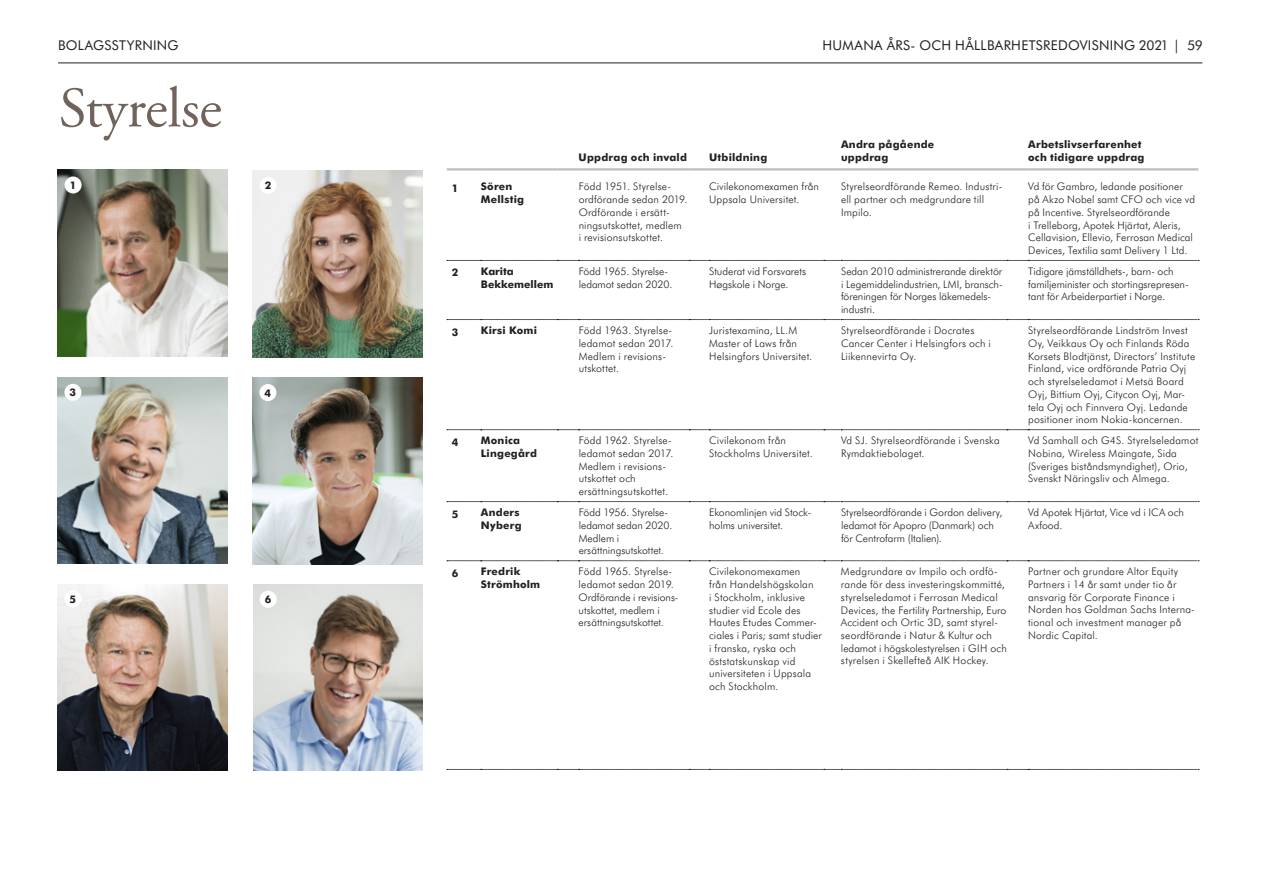
<style>
.page{position:relative;width:1262px;height:893px;background:#fff}
.page>*{position:absolute;margin:0;border:0;box-sizing:border-box;transform-origin:0 0}
.t1{font:57px "Adobe Garamond Pro";letter-spacing:-.01em;color:#71635c}
.t2{font:13.5px "Futura BT";letter-spacing:.02em;color:#231f20}
.t3{font:300 10.5px/12.8px "Futura BT";letter-spacing:.01em;color:#231f20}
.t4{font:800 10.5px/12.8px "Futura BT";letter-spacing:.02em;color:#231f20}
.t5{font:800 10.5px/12.8px "Futura BT";color:#231f20}
</style>
<div class="page">
<svg style="left:447px;top:260px;width:752px;height:1px"></svg>
<svg style="left:447px;top:319px;width:752px;height:1px"></svg>
<svg style="left:447px;top:429px;width:752px;height:1px"></svg>
<svg style="left:447px;top:501px;width:752px;height:1px"></svg>
<svg style="left:447px;top:560px;width:752px;height:1px"></svg>
<svg style="left:447px;top:769px;width:752px;height:1px"></svg>
<hr style="left:447px;top:168px;width:34px;height:3px;background:#bcbdc0">
<hr style="left:481px;top:168px;width:76px;height:3px;background:#bcbdc0">
<hr style="left:557px;top:168px;width:21px;height:3px;background:#bcbdc0">
<hr style="left:578px;top:168px;width:111px;height:3px;background:#bcbdc0">
<hr style="left:689px;top:168px;width:20px;height:3px;background:#bcbdc0">
<hr style="left:709px;top:168px;width:115px;height:3px;background:#bcbdc0">
<hr style="left:824px;top:168px;width:17px;height:3px;background:#bcbdc0">
<hr style="left:841px;top:168px;width:165px;height:3px;background:#bcbdc0">
<hr style="left:1006px;top:168px;width:22px;height:3px;background:#bcbdc0">
<hr style="left:1028px;top:168px;width:170px;height:3px;background:#bcbdc0">
<img style="left:58px;top:170px;width:169px;height:187px">
<div style="left:65px;top:176px;width:17px;height:17px;background:#fff;border-radius:50%"></div>
<img style="left:58px;top:377px;width:169px;height:187px">
<div style="left:64px;top:384px;width:17px;height:17px;background:#fff;border-radius:50%"></div>
<img style="left:253px;top:584px;width:169px;height:187px">
<div style="left:260px;top:591px;width:17px;height:17px;background:#fff;border-radius:50%"></div>
<img style="left:253px;top:171px;width:169px;height:186px">
<div style="left:259px;top:177px;width:17px;height:17px;background:#fff;border-radius:50%"></div>
<img style="left:253px;top:378px;width:169px;height:186px">
<div style="left:259px;top:384px;width:17px;height:17px;background:#fff;border-radius:50%"></div>
<img style="left:58px;top:584px;width:169px;height:187px">
<div style="left:64px;top:590px;width:17px;height:17px;background:#fff;border-radius:50%"></div>
<hr style="left:58px;top:63px;width:1144px;height:1px;background:#231f20">
<p class="t2" style="left:58px;top:37px;width:18px">BOLAGSSTYRNING</p>
<p class="t2" style="left:822px;top:37px;width:381px">HUMANA ÅRS- OCH HÅLLBARHETSREDOVISNING 2021 | 59</p>
<h1 class="t1" style="left:59px;top:74px;width:164px">Styrelse</h1>
<p class="t4" style="left:578px;top:151px;width:110px">Uppdrag och invald</p>
<p class="t4" style="left:709px;top:151px;width:60px">Utbildning</p>
<p class="t4" style="left:841px;top:138px;width:95px">Andra pågående uppdrag</p>
<p class="t4" style="left:1028px;top:138px;width:118px">Arbetslivserfarenhet och tidigare uppdrag</p>
<p class="t4" style="left:70px;top:179px;width:8px">1</p>
<p class="t4" style="left:452px;top:181px;width:8px">1</p>
<p class="t4" style="left:481px;top:180px;width:45px">Sören<br>Mellstig</p>
<p class="t3" style="left:578px;top:180px;width:110px">Född 1951. Styrelse&shy;ordförande sedan 2019.<br>Ordförande i ersätt&shy;ningsutskottet, medlem<br>i revisionsutskottet.</p>
<p class="t3" style="left:709px;top:180px;width:111px">Civilekonomexamen från<br>Uppsala Universitet.</p>
<p class="t3" style="left:841px;top:180px;width:163px">Styrelseordförande Remeo. Industri&shy;ell partner och medgrundare till<br>Impilo.</p>
<p class="t3" style="left:1028px;top:180px;width:168px">Vd för Gambro, ledande positioner på Akzo Nobel samt CFO och vice vd på Incentive. Styrelseordförande<br>i Trelleborg, Apotek Hjärtat, Aleris, Cellavision, Ellevio, Ferrosan Medical Devices, Textilia samt Delivery 1 Ltd.</p>
<p class="t4" style="left:452px;top:266px;width:8px">2</p>
<p class="t5" style="left:481px;top:265px;width:74px">Karita<br>Bekkemellem</p>
<p class="t3" style="left:578px;top:265px;width:95px">Född 1965. Styrelse&shy;ledamot sedan 2020.</p>
<p class="t3" style="left:709px;top:265px;width:99px">Studerat vid Forsvarets<br>Høgskole i Norge.</p>
<p class="t3" style="left:841px;top:265px;width:163px">Sedan 2010 administrerande direktör i Legemiddelindustrien, LMI, bransch&shy;föreningen för Norges läkemedels&shy;industri.</p>
<p class="t3" style="left:1028px;top:265px;width:162px">Tidigare jämställdhets-, barn- och familjeminister och stortingsrepresen&shy;tant för Arbeiderpartiet i Norge.</p>
<p class="t4" style="left:452px;top:325px;width:8px">3</p>
<p class="t4" style="left:265px;top:179px;width:8px">2</p>
<p class="t4" style="left:481px;top:324px;width:58px">Kirsi Komi</p>
<p class="t3" style="left:578px;top:324px;width:96px">Född 1963. Styrelse&shy;ledamot sedan 2017.<br>Medlem i revisions&shy;utskottet.</p>
<p class="t3" style="left:709px;top:324px;width:105px">Juristexamina, LL.M<br>Master of Laws från<br>Helsingfors Universitet.</p>
<p class="t3" style="left:841px;top:324px;width:151px">Styrelseordförande i Docrates<br>Cancer Center i Helsingfors och i<br>Liikennevirta Oy.</p>
<p class="t3" style="left:1028px;top:324px;width:168px">Styrelseordförande Lindström Invest Oy, Veikkaus Oy och Finlands Röda Korsets Blodtjänst, Directors’ Institute Finland, vice ordförande Patria Oyj och styrelseledamot i Metsä Board Oyj, Bittium Oyj, Citycon Oyj, Mar&shy;tela Oyj och Finnvera Oyj. Ledande positioner inom Nokia-koncernen.</p>
<p class="t4" style="left:69px;top:386px;width:8px">3</p>
<p class="t4" style="left:264px;top:386px;width:8px">4</p>
<p class="t4" style="left:69px;top:592px;width:8px">5</p>
<p class="t4" style="left:265px;top:593px;width:8px">6</p>
<p class="t4" style="left:452px;top:435px;width:8px">4</p>
<p class="t4" style="left:481px;top:434px;width:58px">Monica<br>Lingegård</p>
<p class="t3" style="left:578px;top:434px;width:96px">Född 1962. Styrelse&shy;ledamot sedan 2017.<br>Medlem i revisions&shy;utskottet och ersättningsutskottet.</p>
<p class="t3" style="left:709px;top:434px;width:105px">Civilekonom från<br>Stockholms Universitet.</p>
<p class="t3" style="left:841px;top:434px;width:160px">Vd SJ. Styrelseordförande i Svenska<br>Rymdaktiebolaget.</p>
<p class="t3" style="left:1028px;top:434px;width:172px">Vd Samhall och G4S. Styrelseledamot Nobina, Wireless Maingate, Sida (Sveriges biståndsmyndighet), Orio, Svenskt Näringsliv och Almega.</p>
<p class="t4" style="left:452px;top:507px;width:8px">5</p>
<p class="t4" style="left:481px;top:506px;width:42px">Anders<br>Nyberg</p>
<p class="t3" style="left:578px;top:506px;width:95px">Född 1956. Styrelse&shy;ledamot sedan 2020.<br>Medlem i ersättningsutskottet.</p>
<p class="t3" style="left:709px;top:506px;width:104px">Ekonomlinjen vid Stock&shy;holms universitet.</p>
<p class="t3" style="left:841px;top:506px;width:163px">Styrelseordförande i Gordon delivery, ledamot för Apopro (Danmark) och för Centrofarm (Italien).</p>
<p class="t3" style="left:1028px;top:506px;width:157px">Vd Apotek Hjärtat, Vice vd i ICA och<br>Axfood.</p>
<p class="t4" style="left:452px;top:566px;width:8px">6</p>
<p class="t4" style="left:481px;top:565px;width:61px">Fredrik<br>Strömholm</p>
<p class="t3" style="left:578px;top:565px;width:101px">Född 1965. Styrelse&shy;ledamot sedan 2019.<br>Ordförande i revisions&shy;utskottet, medlem i ersättningsutskottet.</p>
<p class="t3" style="left:709px;top:565px;width:114px">Civilekonomexamen<br>från Handelshögskolan<br>i Stockholm, inklusive studier vid Ecole des<br>Hautes Etudes Commer&shy;ciales i Paris; samt studier i franska, ryska och öststatskunskap vid universiteten i Uppsala och Stockholm.</p>
<p class="t3" style="left:841px;top:565px;width:167px">Medgrundare av Impilo och ordfö&shy;rande för dess investeringskommitté, styrelseledamot i Ferrosan Medical Devices, the Fertility Partnership, Euro Accident och Ortic 3D, samt styrel&shy;seordförande i Natur &amp; Kultur och ledamot i högskolestyrelsen i GIH och styrelsen i Skellefteå AIK Hockey.</p>
<p class="t3" style="left:1028px;top:565px;width:168px">Partner och grundare Altor Equity<br>Partners i 14 år samt under tio år ansvarig för Corporate Finance i<br>Norden hos Goldman Sachs Interna&shy;tional och investment manager på<br>Nordic Capital.</p>
</div>
